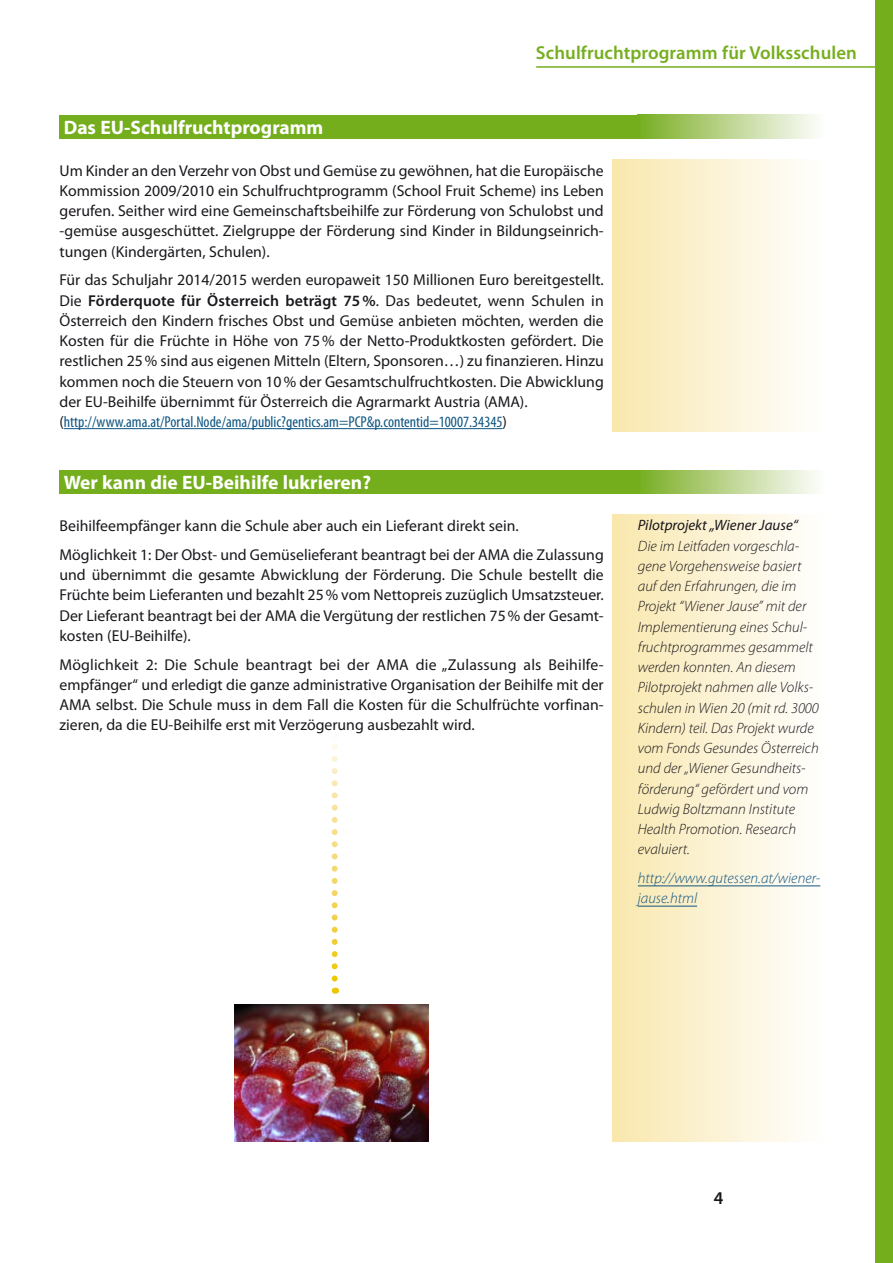
<style>
.page{position:relative;width:893px;height:1263px;background:#fff}
.page>*{position:absolute;margin:0;border:0;box-sizing:border-box;transform-origin:0 0}
.t1{font:700 19.5px "Myriad Pro";color:#fff}
.t2{font:600 18.75px "Myriad Pro";letter-spacing:.005em;color:#75ae1d}
.t3{font:600 18px "Myriad Pro";color:#1a171c}
.t4{font:15.75px/20.2px "Myriad Pro";color:#1a171c;text-align:justify}
.t5{font:italic 300 15px/20.2px "Myriad Pro";color:#1a171c}
.t6{font:italic 300 15px/20.2px "Myriad Pro";color:#0e5581}
.t7{font:italic 15px "Myriad Pro";color:#1a171c}
.s1{font-weight:600}
.s2{font-stretch:condensed;color:#0e5581}
</style>
<div class="page">
<div style="left:876px;top:0;width:17px;height:1263px;background:#75ae1d"></div>
<hr style="left:536px;top:66px;width:347px;height:2px;background:#75ae1d">
<hr style="left:64px;top:428px;width:439px;height:1px;background:#0e5581">
<div style="left:60px;top:115px;width:765px;height:23px;background:#75ae1d"></div>
<div style="left:60px;top:470px;width:765px;height:24px;background:#75ae1d"></div>
<img style="left:234px;top:1004px;width:195px;height:138px">
<svg style="left:332px;top:744px;width:6px;height:234px"></svg>
<div style="left:612px;top:159px;width:213px;height:272px;background:linear-gradient(to right,#f9e7ad,#fff)"></div>
<div style="left:612px;top:515px;width:213px;height:627px;background:linear-gradient(to right,#f8e7ad,#fffeff)"></div>
<hr style="left:638px;top:886px;width:182px;height:1px;background:#0e5581">
<hr style="left:638px;top:906px;width:59px;height:1px;background:#0e5581">
<div style="left:638px;top:470px;width:187px;height:24px;background:linear-gradient(to right,#7aae24,#fff)"></div>
<div style="left:638px;top:115px;width:187px;height:23px;background:linear-gradient(to right,#7aae24,#fff)"></div>
<p class="t1" style="left:64px;top:115px;width:261px">Das EU-Schulfruchtprogramm</p>
<p class="t2" style="left:536px;top:41px;width:322px">Schulfruchtprogramm für Volksschulen</p>
<p class="t4" style="left:60px;top:160px;width:546px">Um Kinder an den Verzehr von Obst und Gemüse zu gewöhnen, hat die Europäische Kommission 2009/2010 ein Schulfruchtprogramm (School Fruit Scheme) ins Leben gerufen. Seither wird eine Gemeinschaftsbeihilfe zur Förderung von Schulobst und -gemüse ausgeschüttet. Zielgruppe der Förderung sind Kinder in Bildungseinrich&shy;tungen (Kindergärten, Schulen).</p>
<p class="t4" style="left:60px;top:270px;width:546px;text-align:left">Für das Schuljahr 2014/2015 werden europaweit 150 Millionen Euro bereitgestellt.<br>Die <span class="s1">Förderquote für Österreich beträgt 75%</span>. Das bedeutet, wenn Schulen in Österreich den Kindern frisches Obst und Gemüse anbieten möchten, werden die Kosten für die Früchte in Höhe von 75% der Netto-Produktkosten gefördert. Die restlichen 25% sind aus eigenen Mitteln (Eltern, Sponsoren…) zu finanzieren. Hinzu kommen noch die Steuern von 10% der Gesamtschulfruchtkosten. Die Abwicklung der EU-Beihilfe übernimmt für Österreich die Agrarmarkt Austria (AMA). (<span class="s2">http://www.ama.at/Portal.Node/ama/public?gentics.am=PCP&amp;p.contentid=10007.34345</span>)</p>
<p class="t1" style="left:64px;top:470px;width:309px">Wer kann die EU-Beihilfe lukrieren?</p>
<p class="t4" style="left:60px;top:511px;width:546px;line-height:28.8px">Beihilfeempfänger kann die Schule aber auch ein Lieferant direkt sein.<br>Möglichkeit 1: Der Obst- und Gemüselieferant beantragt bei der AMA die Zulassung</p>
<p class="t4" style="left:60px;top:564px;width:546px">und übernimmt die gesamte Abwicklung der Förderung. Die Schule bestellt die Früchte beim Lieferanten und bezahlt 25% vom Nettopreis zuzüglich Umsatzsteuer.<br>Der Lieferant beantragt bei der AMA die Vergütung der restlichen 75% der Gesamt&shy;kosten (EU-Beihilfe).</p>
<p class="t4" style="left:60px;top:654px;width:546px">Möglichkeit 2: Die Schule beantragt bei der AMA die „Zulassung als Beihilfe&shy;empfänger“ und erledigt die ganze administrative Organisation der Beihilfe mit der AMA selbst. Die Schule muss in dem Fall die Kosten für die Schulfrüchte vorfinan&shy;zieren, da die EU-Beihilfe erst mit Verzögerung ausbezahlt wird.</p>
<p class="t7" style="left:638px;top:516px;width:162px">Pilotprojekt „Wiener Jause“</p>
<p class="t5" style="left:638px;top:535px;width:183px">Die im Leitfaden vorgeschla&shy;gene Vorgehensweise basiert auf den Erfahrungen, die im<br>Projekt “Wiener Jause” mit der<br>Implementierung eines Schul&shy;fruchtprogrammes gesammelt werden konnten. An diesem<br>Pilotprojekt nahmen alle Volks&shy;schulen in Wien 20 (mit rd. 3000<br>Kindern) teil. Das Projekt wurde vom Fonds Gesundes Österreich und der „Wiener Gesundheits&shy;förderung“ gefördert und vom<br>Ludwig Boltzmann Institute<br>Health Promotion. Research evaluiert.</p>
<p class="t6" style="left:638px;top:868px;width:184px">http://www.gutessen.at/wiener&shy;jause.html</p>
<p class="t3" style="left:714px;top:1187px;width:11px">4</p>
</div>
